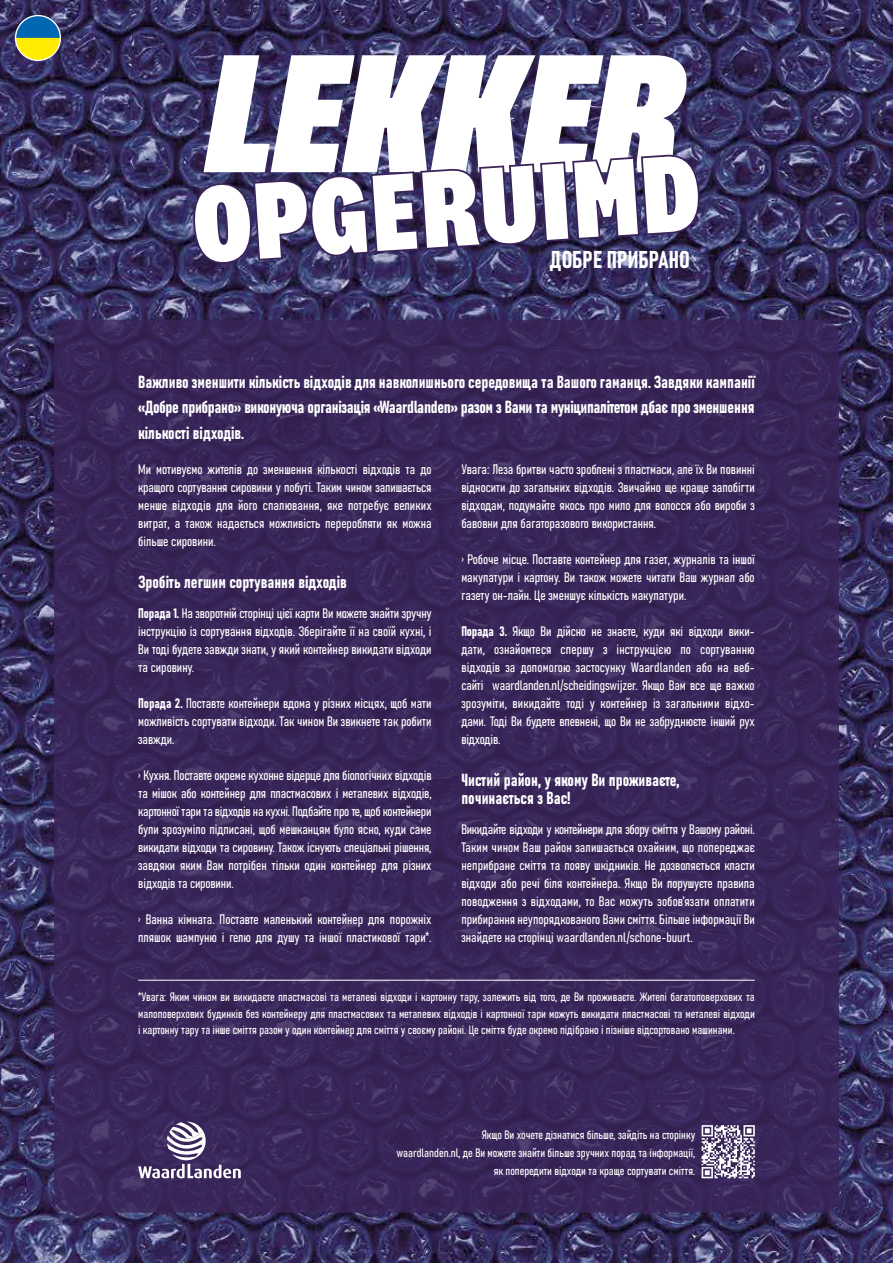
<style>
.page{position:relative;width:893px;height:1263px;background:#fff}
.page>*{position:absolute;margin:0;border:0;box-sizing:border-box;transform-origin:0 0}
.t1{font:24px "Bahnschrift";color:#fff}
.t2{font:17.25px/25.5px "Bahnschrift";color:#fff;text-align:justify}
.t3{font:13.5px/18px "Bahnschrift";color:#fff;text-align:justify}
.t4{font:12px/16.5px "Bahnschrift";color:#fff;text-align:justify}
.s1{font-family:"National 2 Condensed"}
</style>
<div class="page">
<img style="left:0;top:0;width:893px;height:1263px">
<div style="left:54px;top:320px;width:785px;height:893px;background:#3a2459;border-radius:17px"></div>
<svg style="left:702px;top:1125px;width:53px;height:53px"></svg>
<svg style="left:203px;top:55px;width:487px;height:99px"></svg>
<svg style="left:193px;top:154px;width:507px;height:110px"></svg>
<hr style="left:138px;top:980px;width:617px;height:1px;background:#fff">
<svg style="left:138px;top:1121px;width:103px;height:57px"></svg>
<svg style="left:15px;top:15px;width:46px;height:46px;background:#7d9869"></svg>
<h1 class="t1" style="left:550px;top:242px;width:142px">ДОБРЕ ПРИБРАНО</h1>
<p class="t2" style="left:138px;top:368px;width:618px">Важливо зменшити кількість відходів для навколишнього середовища та Вашого гаманця. Завдяки кампанії «Добре прибрано» виконуюча організація «Waardlanden» разом з Вами та муніципалітетом дбає про зменшення кількості відходів.</p>
<p class="t3" style="left:138px;top:460px;width:295px">Ми мотивуємо жителів до зменшення кількості відходів та до кращого сортування сировини у побуті. Таким чином залишається менше відходів для його спалювання, яке потребує великих витрат, а також надається можливість переробляти як можна більше сировини.</p>
<p class="t2" style="left:138px;top:568px;width:210px">Зробіть легшим сортування відходів</p>
<p class="t3" style="left:138px;top:604px;width:295px">Порада 1. На зворотній сторінці цієї карти Ви можете знайти зручну інструкцію із сортування відходів. Зберігайте її на своїй кухні, і Ви тоді будете завжди знати, у який контейнер викидати відходи та сировину.</p>
<p class="t3" style="left:138px;top:694px;width:295px">Порада 2. Поставте контейнери вдома у різних місцях, щоб мати можливість сортувати відходи. Так чином Ви звикнете так робити завжди.</p>
<p class="t3" style="left:138px;top:765px;width:295px"><span class="s1">›</span> Кухня. Поставте окреме кухонне відерце для біологічних відходів та мішок або контейнер для пластмасових і металевих відходів, картонної тари та відходів на кухні. Подбайте про те, щоб контейнери були зрозуміло підписані, щоб мешканцям було ясно, куди саме викидати відходи та сировину. Також існують спеціальні рішення, завдяки яким Вам потрібен тільки один контейнер для різних відходів та сировини.</p>
<p class="t3" style="left:138px;top:909px;width:295px"><span class="s1">›</span> Ванна кімната. Поставте маленький контейнер для порожніх пляшок шампуню і гелю для душу та іншої пластикової тари*.</p>
<p class="t3" style="left:461px;top:459px;width:295px">Увага: Леза бритви часто зроблені з пластмаси, але їх Ви повинні відносити до загальних відходів. Звичайно ще краще запобігти відходам, подумайте якось про мило для волосся або вироби з бавовни для багаторазового використання.</p>
<p class="t3" style="left:461px;top:549px;width:295px"><span class="s1">›</span> Робоче місце. Поставте контейнер для газет, журналів та іншої макулатури і картону. Ви також можете читати Ваш журнал або газету он-лайн. Це зменшує кількість макулатури.</p>
<p class="t3" style="left:461px;top:621px;width:295px">Порада 3. Якщо Ви дійсно не знаєте, куди які відходи вики&shy;дати, ознайомтеся спершу з інструкцією по сортуванню відходів за допомогою застосунку Waardlanden або на веб&shy;сайті waardlanden.nl/scheidingswijzer. Якщо Вам все ще важко зрозуміти, викидайте тоді у контейнер із загальними відхо&shy;дами. Тоді Ви будете впевнені, що Ви не забруднюєте інший рух відходів.</p>
<p class="t2" style="left:461px;top:770px;width:219px;line-height:18px">Чистий район, у якому Ви проживаєте, починається з Вас!</p>
<p class="t3" style="left:461px;top:820px;width:295px">Викидайте відходи у контейнери для збору сміття у Вашому районі.<br>Таким чином Ваш район залишається охайним, що попереджає неприбране сміття та появу шкідників. Не дозволяється класти відходи або речі біля контейнера. Якщо Ви порушуєте правила поводження з відходами, то Вас можуть зобов’язати оплатити прибирання неупорядкованого Вами сміття. Більше інформації Ви знайдете на сторінці waardlanden.nl/schone-buurt.</p>
<p class="t4" style="left:138px;top:988px;width:618px">*Увага: Яким чином ви викидаєте пластмасові та металеві відходи і картонну тару, залежить від того, де Ви проживаєте. Жителі багатоповерхових та малоповерхових будинків без контейнеру для пластмасових та металевих відходів і картонної тари можуть викидати пластмасові та металеві відходи і картонну тару та інше сміття разом у один контейнер для сміття у своєму районі. Це сміття буде окремо підібрано і пізніше відсортовано машинами.</p>
<p class="t4" style="left:396px;top:1124px;width:300px;line-height:18px;text-align:right">Якщо Ви хочете дізнатися більше, зайдіть на сторінку<br>waardlanden.nl, де Ви можете знайти більше зручних порад та інформації, як попередити відходи та краще сортувати сміття.</p>
</div>
